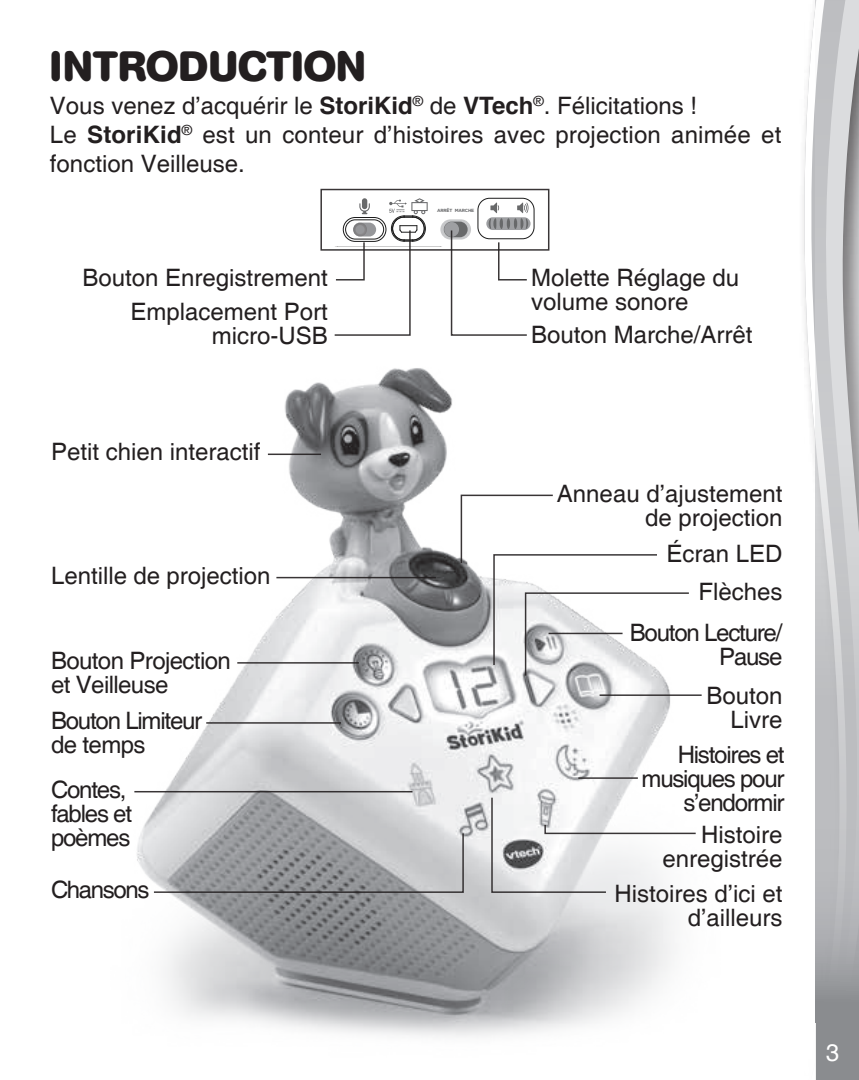
<style>
.page{position:relative;width:859px;height:1080px;background:#fff}
.page>*{position:absolute;margin:0;border:0;box-sizing:border-box;transform-origin:0 0}
.t1{font:700 42px "AG Book Rounded";color:#231f20}
.t2{font:24px/24px "Helvetica";color:#231f20;text-align:right}
.t3{font:24px/24px "Helvetica";letter-spacing:-.05em;color:#231f20;text-align:right}
.t4{font:24px/24px "Helvetica";letter-spacing:-.025em;color:#231f20}
.t5{font:24px "Helvetica";letter-spacing:-.055em;color:#231f20}
.t6{font:24px "Helvetica";color:#fff}
.t7{font:700 4.5px "Gotham";letter-spacing:-.05em;color:#57585a}
.s1{font-weight:700}
</style>
<div class="page">
<svg style="left:804px;top:0;width:12px;height:1023px"></svg>
<svg style="left:816px;top:0;width:43px;height:1080px;background:#bdbec0"></svg>
<img style="left:134px;top:368px;width:540px;height:669px">
<div style="left:320px;top:189px;width:229px;height:62px;border:2px solid #231f20"></div>
<svg style="left:333px;top:192px;width:217px;height:144px"></svg>
<hr style="left:600px;top:694px;width:102px;height:2px;background:#231f20">
<hr style="left:578px;top:777px;width:60px;height:2px;background:#231f20">
<svg style="left:490px;top:796px;width:206px;height:98px"></svg>
<hr style="left:276px;top:577px;width:160px;height:1px;background:#231f20">
<hr style="left:268px;top:454px;width:53px;height:1px;background:#231f20">
<hr style="left:237px;top:662px;width:122px;height:2px;background:#231f20">
<hr style="left:206px;top:722px;width:135px;height:2px;background:#231f20">
<hr style="left:134px;top:791px;width:278px;height:1px;background:#231f20">
<svg style="left:152px;top:832px;width:313px;height:62px;background:#a5a6a9"></svg>
<svg style="left:460px;top:494px;width:229px;height:183px"></svg>
<h1 class="t1" style="left:50px;top:42px;width:317px">INTRODUCTION</h1>
<p class="t2" style="left:50px;top:92px;width:733px;line-height:28.8px;text-align:left">Vous venez d’acquérir le <span class="s1">StoriKid</span><sup>®</sup> de <span class="s1">VTech</span><sup>®</sup>. Félicitations !<br>Le <span class="s1">StoriKid</span><sup>®</sup> est un conteur d’histoires avec projection animée et fonction Veilleuse.</p>
<p class="t2" style="left:82px;top:266px;width:247px">Bouton Enregistrement</p>
<p class="t2" style="left:130px;top:300px;width:199px">Emplacement Port micro-USB</p>
<p class="t2" style="left:51px;top:440px;width:211px">Petit chien interactif</p>
<p class="t2" style="left:51px;top:564px;width:221px">Lentille de projection</p>
<p class="t4" style="left:51px;top:649px;width:181px">Bouton Projection et Veilleuse</p>
<p class="t3" style="left:51px;top:710px;width:153px;text-align:left">Bouton Limiteur de temps</p>
<p class="t3" style="left:51px;top:779px;width:83px;text-align:left">Contes, fables et poèmes</p>
<p class="t5" style="left:51px;top:875px;width:100px">Chansons</p>
<p class="t7" style="left:437px;top:208px;width:39px">ARRÊT MARCHE</p>
<p class="t2" style="left:531px;top:266px;width:210px;text-align:left">Molette Réglage du volume sonore</p>
<p class="t2" style="left:531px;top:324px;width:223px">Bouton Marche/Arrêt</p>
<p class="t2" style="left:557px;top:483px;width:227px">Anneau d’ajustement de projection</p>
<p class="t2" style="left:666px;top:543px;width:118px">Écran LED</p>
<p class="t2" style="left:698px;top:581px;width:86px">Flèches</p>
<p class="t3" style="left:630px;top:622px;width:154px">Bouton Lecture/<br>Pause</p>
<p class="t2" style="left:706px;top:685px;width:78px">Bouton<br>Livre</p>
<p class="t3" style="left:641px;top:743px;width:145px">Histoires et musiques pour s’endormir</p>
<p class="t2" style="left:662px;top:823px;width:122px">Histoire enregistrée</p>
<p class="t2" style="left:614px;top:882px;width:170px">Histoires d’ici et d’ailleurs</p>
<p class="t6" style="left:826px;top:1039px;width:15px">3</p>
</div>
